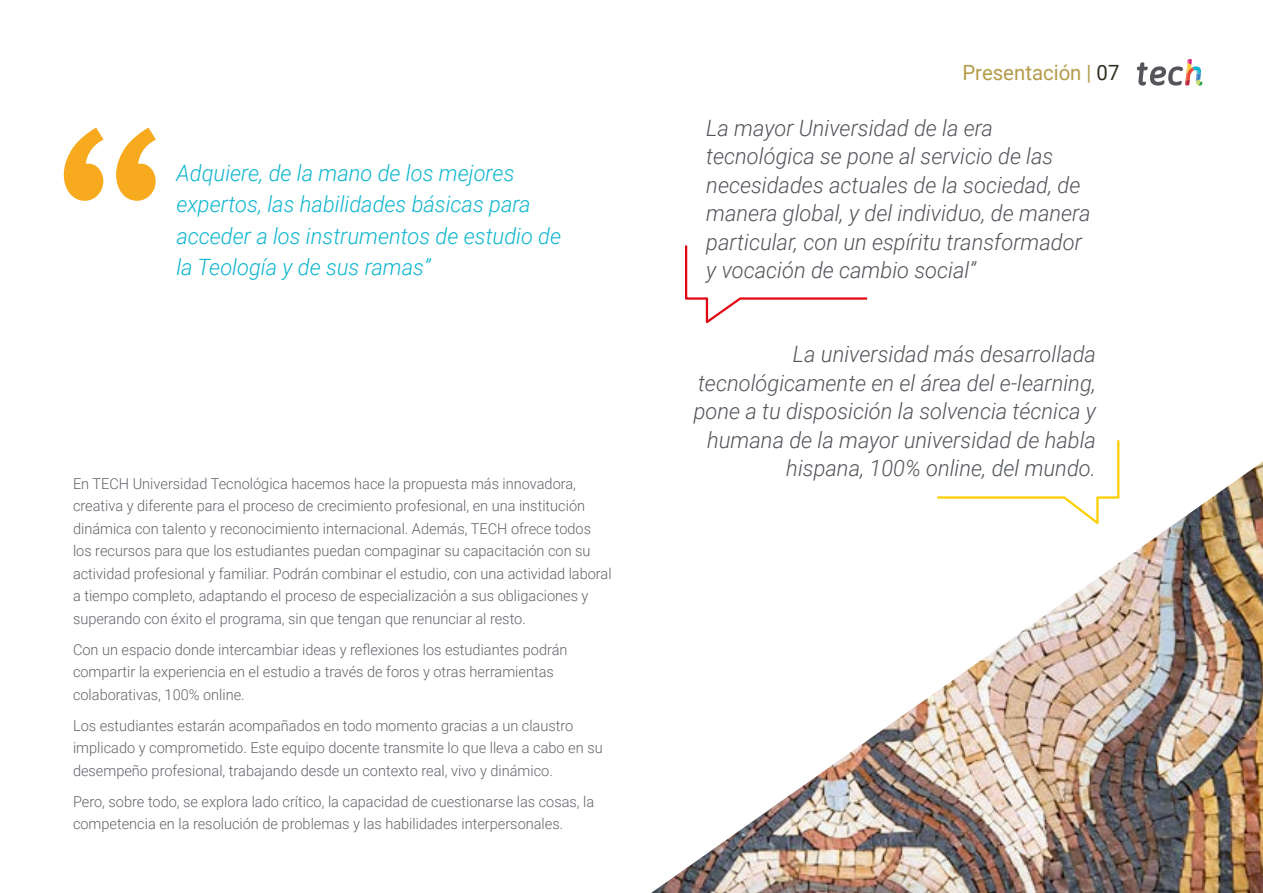
<style>
.page{position:relative;width:1263px;height:893px;background:#fff}
.page>*{position:absolute;margin:0;border:0;box-sizing:border-box;transform-origin:0 0}
.t1{font:italic 300 22.5px/28.5px "Roboto";color:#52555b;text-align:right}
.t2{font:italic 300 22.5px/31.5px "Roboto";color:#0fb6cf}
.t3{font:21px "Roboto";color:#b49c4b}
.t4{font:300 15px/22.5px "Roboto";color:#61646a}
.s1{color:#312e20}
</style>
<div class="page">
<svg style="left:64px;top:128px;width:92px;height:73px"></svg>
<img style="left:651px;top:461px;width:612px;height:432px">
<svg style="left:935px;top:440px;width:185px;height:87px"></svg>
<svg style="left:685px;top:245px;width:183px;height:79px"></svg>
<svg style="left:1137px;top:59px;width:65px;height:27px"></svg>
<h1 class="t2" style="left:176px;top:156px;width:386px">Adquiere, de la mano de los mejores expertos, las habilidades básicas para acceder a los instrumentos de estudio de la Teología y de sus ramas”</h1>
<p class="t4" style="left:73px;top:471px;width:540px">En TECH Universidad Tecnológica hacemos hace la propuesta más innovadora, creativa y diferente para el proceso de crecimiento profesional, en una institución dinámica con talento y reconocimiento internacional. Además, TECH ofrece todos los recursos para que los estudiantes puedan compaginar su capacitación con su actividad profesional y familiar. Podrán combinar el estudio, con una actividad laboral a tiempo completo, adaptando el proceso de especialización a sus obligaciones y superando con éxito el programa, sin que tengan que renunciar al resto.</p>
<p class="t4" style="left:73px;top:637px;width:496px">Con un espacio donde intercambiar ideas y reflexiones los estudiantes podrán compartir la experiencia en el estudio a través de foros y otras herramientas colaborativas, 100% online.</p>
<p class="t4" style="left:73px;top:713px;width:531px">Los estudiantes estarán acompañados en todo momento gracias a un claustro implicado y comprometido. Este equipo docente transmite lo que lleva a cabo en su desempeño profesional, trabajando desde un contexto real, vivo y dinámico.</p>
<p class="t4" style="left:73px;top:790px;width:523px">Pero, sobre todo, se explora lado crítico, la capacidad de cuestionarse las cosas, la competencia en la resolución de problemas y las habilidades interpersonales.</p>
<h2 class="t3" style="left:962px;top:57px;width:159px">Presentación | <span class="s1">07</span></h2>
<h1 class="t1" style="left:706px;top:113px;width:386px;text-align:left">La mayor Universidad de la era tecnológica se pone al servicio de las necesidades actuales de la sociedad, de manera global, y del individuo, de manera particular, con un espíritu transformador y vocación de cambio social”</h1>
<h1 class="t1" style="left:694px;top:339px;width:404px">La universidad más desarrollada tecnológicamente en el área del e-learning, pone a tu disposición la solvencia técnica y humana de la mayor universidad de habla hispana, 100% online, del mundo.</h1>
</div>
